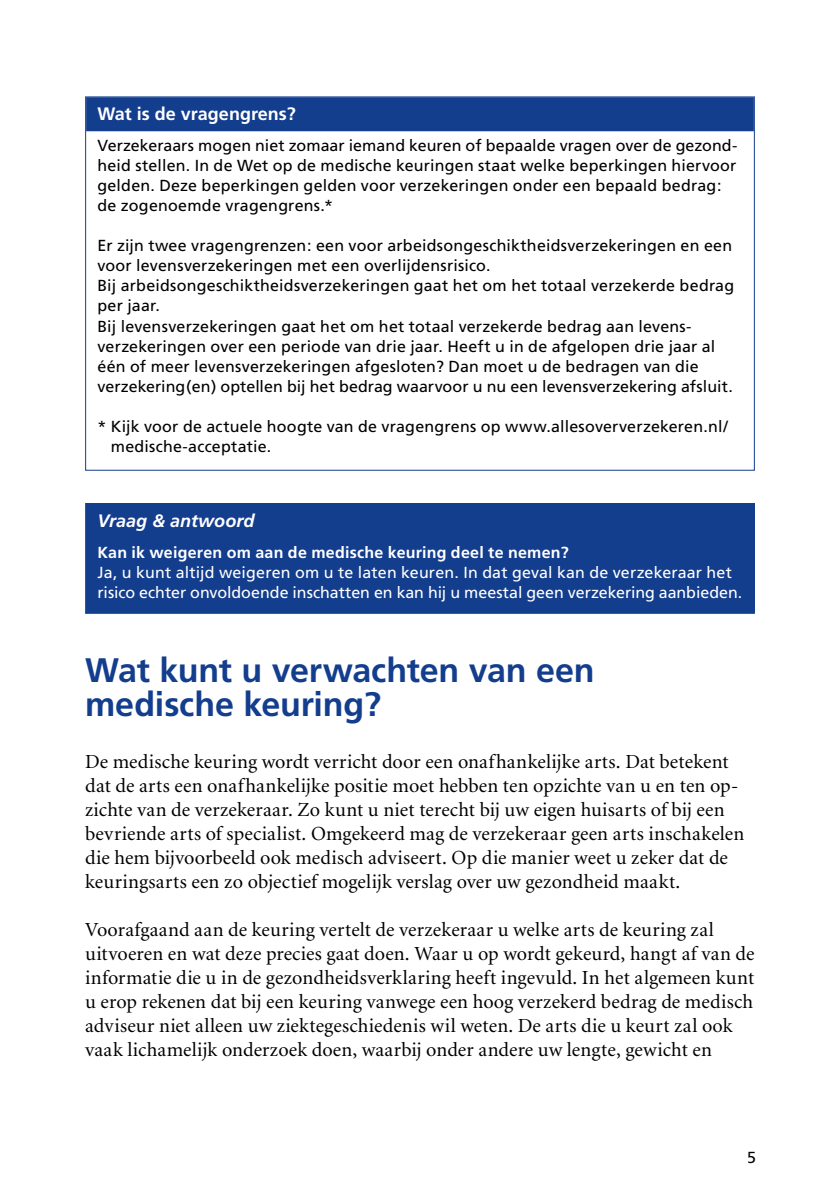
<style>
.page{position:relative;width:840px;height:1191px;background:#fff}
.page>*{position:absolute;margin:0;border:0;box-sizing:border-box;transform-origin:0 0}
.t1{font:700 34px/34px "Frutiger";letter-spacing:-.005em;color:#133d8d}
.t2{font:20px/24px "Minion";letter-spacing:.005em;color:#000}
.t3{font:700 18px "Frutiger";color:#fff}
.t4{font:italic 700 18px "Frutiger";color:#fff}
.t5{font:16px/20px "Frutiger";letter-spacing:.01em;color:#000}
.t6{font:16px/20px "Frutiger";letter-spacing:.005em;color:#fff}
.t7{font:700 16px "Frutiger";letter-spacing:.015em;color:#fff}
</style>
<div class="page">
<div style="left:86px;top:97px;width:667px;height:34px;background:#133d8d"></div>
<div style="left:86px;top:503px;width:668px;height:110px;background:#133d8d"></div>
<div style="left:85px;top:503px;width:669px;height:111px;border:1px solid #133d8d"></div>
<p class="t3" style="left:97px;top:104px;width:200px">Wat is de vragengrens?</p>
<p class="t5" style="left:97px;top:136px;width:641px">Verzekeraars mogen niet zomaar iemand keuren of bepaalde vragen over de gezond&shy;heid stellen. In de Wet op de medische keuringen staat welke beperkingen hiervoor gelden. Deze beperkingen gelden voor verzekeringen onder een bepaald bedrag: de zogenoemde vragengrens.*</p>
<p class="t5" style="left:97px;top:236px;width:637px">Er zijn twee vragengrenzen: een voor arbeidsongeschiktheidsverzekeringen en een voor levensverzekeringen met een overlijdensrisico.<br>Bij arbeidsongeschiktheidsverzekeringen gaat het om het totaal verzekerde bedrag per jaar.<br>Bij levensverzekeringen gaat het om het totaal verzekerde bedrag aan levens&shy;verzekeringen over een periode van drie jaar. Heeft u in de afgelopen drie jaar al één of meer levensverzekeringen afgesloten? Dan moet u de bedragen van die verzekering(en) optellen bij het bedrag waarvoor u nu een levensverzekering afsluit.</p>
<p class="t5" style="left:111px;top:416px;width:618px;text-indent:-13px">* Kijk voor de actuele hoogte van de vragengrens op www.allesoververzekeren.nl/ medische-acceptatie.</p>
<p class="t4" style="left:97px;top:510px;width:158px">Vraag &amp; antwoord</p>
<p class="t7" style="left:97px;top:543px;width:472px">Kan ik weigeren om aan de medische keuring deel te nemen?</p>
<p class="t6" style="left:97px;top:562px;width:646px">Ja, u kunt altijd weigeren om u te laten keuren. In dat geval kan de verzekeraar het risico echter onvoldoende inschatten en kan hij u meestal geen verzekering aanbieden.</p>
<h1 class="t1" style="left:85px;top:653px;width:511px">Wat kunt u verwachten van een medische keuring?</h1>
<p class="t2" style="left:85px;top:750px;width:660px">De medische keuring wordt verricht door een onafhankelijke arts. Dat betekent dat de arts een onafhankelijke positie moet hebben ten opzichte van u en ten op&shy;zichte van de verzekeraar. Zo kunt u niet terecht bij uw eigen huisarts of bij een bevriende arts of specialist. Omgekeerd mag de verzekeraar geen arts inschakelen die hem bijvoorbeeld ook medisch adviseert. Op die manier weet u zeker dat de keuringsarts een zo objectief mogelijk verslag over uw gezondheid maakt.</p>
<p class="t2" style="left:85px;top:918px;width:670px">Voorafgaand aan de keuring vertelt de verzekeraar u welke arts de keuring zal uitvoeren en wat deze precies gaat doen. Waar u op wordt gekeurd, hangt af van de informatie die u in de gezondheidsverklaring heeft ingevuld. In het algemeen kunt u erop rekenen dat bij een keuring vanwege een hoog verzekerd bedrag de medisch adviseur niet alleen uw ziektegeschiedenis wil weten. De arts die u keurt zal ook vaak lichamelijk onderzoek doen, waarbij onder andere uw lengte, gewicht en</p>
<p class="t5" style="left:746px;top:1147px;width:10px">5</p>
</div>
